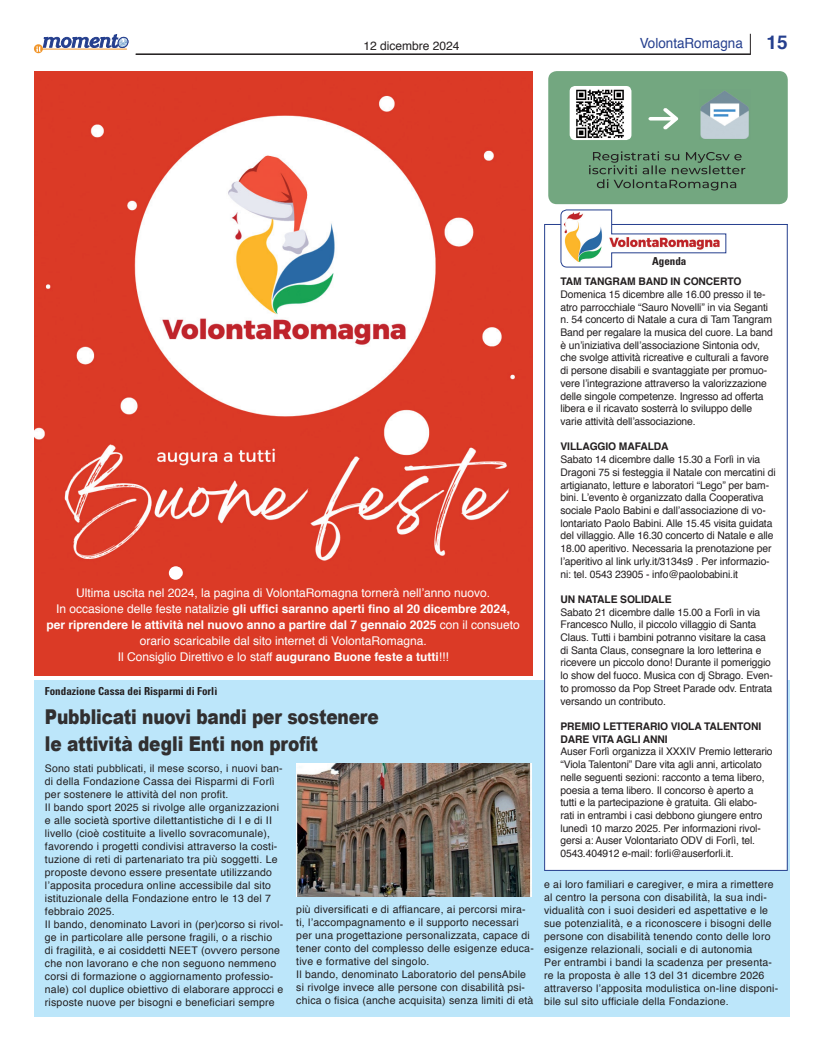
<style>
.page{position:relative;width:823px;height:1049px;background:#fff}
.page>*{position:absolute;margin:0;border:0;box-sizing:border-box;transform-origin:0 0}
.t1{font:900 20.4px/27px "Arial";letter-spacing:-.01em;color:#312f30;scale:.83 1}
.t2{font:14px "Helvetica";color:#253f8e;scale:.96 1}
.t3{font:12px/16px "Helvetica";color:#fff;text-align:center}
.t4{font:12px "Helvetica";color:#231f20}
.t5{font:700 condensed 11px "Univers LT Std";color:#231f20}
.t6{font:10.5px/12.7px "Helvetica";letter-spacing:-.01em;color:#231f20}
.t7{font:10.5px/13px "Helvetica";letter-spacing:.02em;color:#231f20}
.t8{font:700 10.5px/12.7px "Helvetica";letter-spacing:-.01em;color:#231f20}
.s1{font-weight:700;font-size:19px}
.s2{font-weight:700}
</style>
<div class="page">
<hr style="left:136px;top:54px;width:614px;height:1px;background:#231f20">
<svg style="left:34px;top:44px;width:9px;height:9px"></svg>
<svg style="left:36px;top:34px;width:92px;height:18px"></svg>
<div style="left:118px;top:37px;width:10px;height:11px;border:1px solid #253f8e;border-radius:4px"></div>
<svg style="left:749px;top:34px;width:1px;height:20px"></svg>
<div style="left:34px;top:680px;width:754px;height:336px;background:#bce6fa"></div>
<svg style="left:544px;top:224px;width:243px;height:647px"></svg>
<div style="left:548px;top:71px;width:239px;height:133px;background:#73a780;border-radius:9px"></div>
<div style="left:569px;top:86px;width:62px;height:54px;background:#fff;border-radius:5px"></div>
<img style="left:576px;top:89px;width:48px;height:49px">
<img style="left:700px;top:91px;width:49px;height:48px">
<svg style="left:648px;top:108px;width:30px;height:22px"></svg>
<svg style="left:589px;top:151px;width:155px;height:39px"></svg>
<svg style="left:559px;top:209px;width:167px;height:59px"></svg>
<div style="left:34px;top:71px;width:498px;height:605px;background:#db3a26"></div>
<img style="left:34px;top:95px;width:481px;height:480px">
<div style="left:169px;top:566px;width:13px;height:14px;background:#fff;border-radius:50%"></div>
<img style="left:296px;top:764px;width:235px;height:132px">
<p class="t4" style="left:363px;top:40px;width:98px">12 dicembre 2024</p>
<h2 class="t2" style="left:639px;top:37px;width:156px">VolontaRomagna <span class="s1">15</span></h2>
<p class="t3" style="left:47px;top:585px;width:474px">Ultima uscita nel 2024, la pagina di VolontaRomagna tornerà nell’anno nuovo.<br>In occasione delle feste natalizie <span class="s2">gli uffici saranno aperti fino al 20 dicembre 2024, per riprendere le attività nel nuovo anno a partire dal 7 gennaio 2025</span> con il consueto orario scaricabile dal sito internet di VolontaRomagna.<br>Il Consiglio Direttivo e lo staff <span class="s2">augurano Buone feste a tutti</span>!!!</p>
<p class="t5" style="left:45px;top:684px;width:174px">Fondazione Cassa dei Risparmi di Forlì</p>
<h1 class="t1" style="left:45px;top:702px;width:403px">Pubblicati nuovi bandi per sostenere le attività degli Enti non profit</h1>
<p class="t7" style="left:45px;top:762px;width:240px">Sono stati pubblicati, il mese scorso, i nuovi ban&shy;di della Fondazione Cassa dei Risparmi di Forlì per sostenere le attività del non profit.<br>Il bando sport 2025 si rivolge alle organizzazioni e alle società sportive dilettantistiche di I e di II livello (cioè costituite a livello sovracomunale), favorendo i progetti condivisi attraverso la costi&shy;tuzione di reti di partenariato tra più soggetti. Le proposte devono essere presentate utilizzando l’apposita procedura online accessibile dal sito istituzionale della Fondazione entro le 13 del 7 febbraio 2025.<br>Il bando, denominato Lavori in (per)corso si rivol&shy;ge in particolare alle persone fragili, o a rischio<br>di fragilità, e ai cosiddetti NEET (ovvero persone che non lavorano e che non seguono nemmeno corsi di formazione o aggiornamento professio&shy;nale) col duplice obiettivo di elaborare approcci e risposte nuove per bisogni e beneficiari sempre</p>
<p class="t7" style="left:296px;top:903px;width:239px">più diversificati e di affiancare, ai percorsi mira&shy;ti, l’accompagnamento e il supporto necessari per una progettazione personalizzata, capace di tener conto del complesso delle esigenze educa&shy;tive e formative del singolo.<br>Il bando, denominato Laboratorio del pensAbile si rivolge invece alle persone con disabilità psi&shy;chica o fisica (anche acquisita) senza limiti di età</p>
<p class="t5" style="left:651px;top:254px;width:36px">Agenda</p>
<p class="t8" style="left:560px;top:276px;width:182px">TAM TANGRAM BAND IN CONCERTO</p>
<p class="t6" style="left:560px;top:289px;width:214px">Domenica 15 dicembre alle 16.00 presso il te&shy;atro parrocchiale “Sauro Novelli” in via Seganti n. 54 concerto di Natale a cura di Tam Tangram Band per regalare la musica del cuore. La band è un’iniziativa dell’associazione Sintonia odv, che svolge attività ricreative e culturali a favore di persone disabili e svantaggiate per promuo&shy;vere l’integrazione attraverso la valorizzazione delle singole competenze. Ingresso ad offerta libera e il ricavato sosterrà lo sviluppo delle varie attività dell’associazione.</p>
<p class="t8" style="left:560px;top:441px;width:110px">VILLAGGIO MAFALDA</p>
<p class="t6" style="left:560px;top:454px;width:216px">Sabato 14 dicembre dalle 15.30 a Forlì in via Dragoni 75 si festeggia il Natale con mercatini di artigianato, letture e laboratori “Lego” per bam&shy;bini. L’evento è organizzato dalla Cooperativa sociale Paolo Babini e dall’associazione di vo&shy;lontariato Paolo Babini. Alle 15.45 visita guidata del villaggio. Alle 16.30 concerto di Natale e alle 18.00 aperitivo. Necessaria la prenotazione per l’aperitivo al link urly.it/3134s9 . Per informazio&shy;ni: tel. 0543 23905 - info@paolobabini.it</p>
<p class="t8" style="left:560px;top:594px;width:113px">UN NATALE SOLIDALE</p>
<p class="t6" style="left:560px;top:606px;width:214px">Sabato 21 dicembre dalle 15.00 a Forlì in via Francesco Nullo, il piccolo villaggio di Santa Claus. Tutti i bambini potranno visitare la casa di Santa Claus, consegnare la loro letterina e ricevere un piccolo dono! Durante il pomeriggio lo show del fuoco. Musica con dj Sbrago. Even&shy;to promosso da Pop Street Parade odv. Entrata versando un contributo.</p>
<p class="t8" style="left:560px;top:721px;width:202px">PREMIO LETTERARIO VIOLA TALENTONI<br>DARE VITA AGLI ANNI</p>
<p class="t6" style="left:560px;top:746px;width:213px">Auser Forlì organizza il XXXIV Premio letterario “Viola Talentoni” Dare vita agli anni, articolato nelle seguenti sezioni: racconto a tema libero, poesia a tema libero. Il concorso è aperto a<br>tutti e la partecipazione è gratuita. Gli elabo&shy;rati in entrambi i casi debbono giungere entro lunedì 10 marzo 2025. Per informazioni rivol&shy;gersi a: Auser Volontariato ODV di Forlì, tel.<br>0543.404912 e-mail: forli@auserforli.it.</p>
<p class="t7" style="left:544px;top:878px;width:235px">e ai loro familiari e caregiver, e mira a rimettere al centro la persona con disabilità, la sua indi&shy;vidualità con i suoi desideri ed aspettative e le sue potenzialità, e a riconoscere i bisogni delle persone con disabilità tenendo conto delle loro esigenze relazionali, sociali e di autonomia<br>Per entrambi i bandi la scadenza per presenta&shy;re la proposta è alle 13 del 31 dicembre 2026 attraverso l’apposita modulistica on-line disponi&shy;bile sul sito ufficiale della Fondazione.</p>
</div>
